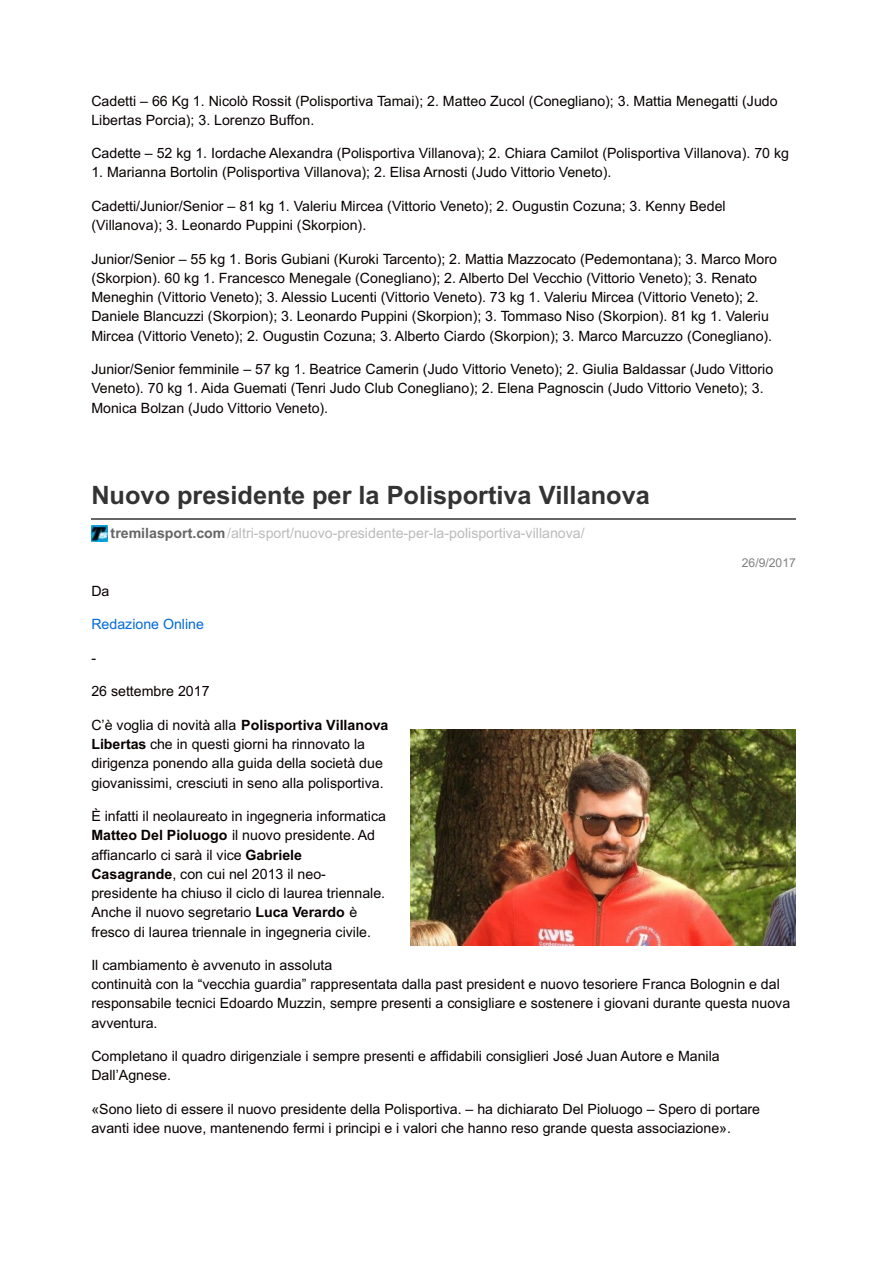
<style>
.page{position:relative;width:893px;height:1263px;background:#fff}
.page>*{position:absolute;margin:0;border:0;box-sizing:border-box;transform-origin:0 0}
.t1{font:700 25.35px "Arial";color:#333}
.t2{font:14.25px/19.2px "Arial";color:#080000}
.t3{font:14.25px "Arial";color:#bbb}
.t4{font:14.25px "Arial";color:#026ad9}
.t5{font:12.15px "Arial";color:#808080}
.s1{font-weight:700;color:#666}
.s2{font-weight:700}
</style>
<div class="page">
<hr style="left:91px;top:518px;width:704px;height:1px;background:#666">
<img style="left:410px;top:730px;width:385px;height:216px">
<img style="left:91px;top:525px;width:17px;height:16px">
<p class="t2" style="left:91px;top:91px;width:688px">Cadetti – 66 Kg 1. Nicolò Rossit (Polisportiva Tamai); 2. Matteo Zucol (Conegliano); 3. Mattia Menegatti (Judo<br>Libertas Porcia); 3. Lorenzo Buffon.</p>
<p class="t2" style="left:91px;top:144px;width:699px">Cadette – 52 kg 1. Iordache Alexandra (Polisportiva Villanova); 2. Chiara Camilot (Polisportiva Villanova). 70 kg</p>
<p class="t2" style="left:91px;top:163px;width:522px">1. Marianna Bortolin (Polisportiva Villanova); 2. Elisa Arnosti (Judo Vittorio Veneto).</p>
<p class="t2" style="left:91px;top:196px;width:636px">Cadetti/Junior/Senior – 81 kg 1. Valeriu Mircea (Vittorio Veneto); 2. Ougustin Cozuna; 3. Kenny Bedel (Villanova); 3. Leonardo Puppini (Skorpion).</p>
<p class="t2" style="left:91px;top:249px;width:687px">Junior/Senior – 55 kg 1. Boris Gubiani (Kuroki Tarcento); 2. Mattia Mazzocato (Pedemontana); 3. Marco Moro (Skorpion). 60 kg 1. Francesco Menegale (Conegliano); 2. Alberto Del Vecchio (Vittorio Veneto); 3. Renato Meneghin (Vittorio Veneto); 3. Alessio Lucenti (Vittorio Veneto). 73 kg 1. Valeriu Mircea (Vittorio Veneto); 2.<br>Daniele Blancuzzi (Skorpion); 3. Leonardo Puppini (Skorpion); 3. Tommaso Niso (Skorpion). 81 kg 1. Valeriu Mircea (Vittorio Veneto); 2. Ougustin Cozuna; 3. Alberto Ciardo (Skorpion); 3. Marco Marcuzzo (Conegliano).</p>
<p class="t2" style="left:91px;top:360px;width:683px">Junior/Senior femminile – 57 kg 1. Beatrice Camerin (Judo Vittorio Veneto); 2. Giulia Baldassar (Judo Vittorio<br>Veneto). 70 kg 1. Aida Guemati (Tenri Judo Club Conegliano); 2. Elena Pagnoscin (Judo Vittorio Veneto); 3.<br>Monica Bolzan (Judo Vittorio Veneto).</p>
<h1 class="t1" style="left:91px;top:485px;width:560px">Nuovo presidente per la Polisportiva Villanova</h1>
<p class="t3" style="left:111px;top:525px;width:476px"><span class="s1">tremilasport.com</span>/altri-sport/nuovo-presidente-per-la-polisportiva-villanova/</p>
<p class="t5" style="left:742px;top:556px;width:56px">26/9/2017</p>
<p class="t2" style="left:91px;top:581px;width:20px">Da</p>
<p class="t4" style="left:91px;top:617px;width:114px">Redazione Online</p>
<p class="t2" style="left:91px;top:648px;width:6px">-</p>
<p class="t2" style="left:91px;top:682px;width:120px">26 settembre 2017</p>
<p class="t2" style="left:91px;top:715px;width:299px">C’è voglia di novità alla <span class="s2">Polisportiva Villanova Libertas</span> che in questi giorni ha rinnovato la dirigenza ponendo alla guida della società due giovanissimi, cresciuti in seno alla polisportiva.</p>
<p class="t2" style="left:91px;top:806px;width:296px">È infatti il neolaureato in ingegneria informatica <span class="s2">Matteo Del Pioluogo</span> il nuovo presidente. Ad affiancarlo ci sarà il vice <span class="s2">Gabriele Casagrande</span>, con cui nel 2013 il neo&shy;presidente ha chiuso il ciclo di laurea triennale.<br>Anche il nuovo segretario <span class="s2">Luca Verardo</span> è fresco di laurea triennale in ingegneria civile.</p>
<p class="t2" style="left:91px;top:955px;width:700px">Il cambiamento è avvenuto in assoluta<br>continuità con la “vecchia guardia” rappresentata dalla past president e nuovo tesoriere Franca Bolognin e dal responsabile tecnici Edoardo Muzzin, sempre presenti a consigliare e sostenere i giovani durante questa nuova avventura.</p>
<p class="t2" style="left:91px;top:1047px;width:630px">Completano il quadro dirigenziale i sempre presenti e affidabili consiglieri José Juan Autore e Manila<br>Dall’Agnese.</p>
<p class="t2" style="left:91px;top:1099px;width:670px">«Sono lieto di essere il nuovo presidente della Polisportiva. – ha dichiarato Del Pioluogo – Spero di portare avanti idee nuove, mantenendo fermi i principi e i valori che hanno reso grande questa associazione».</p>
</div>
